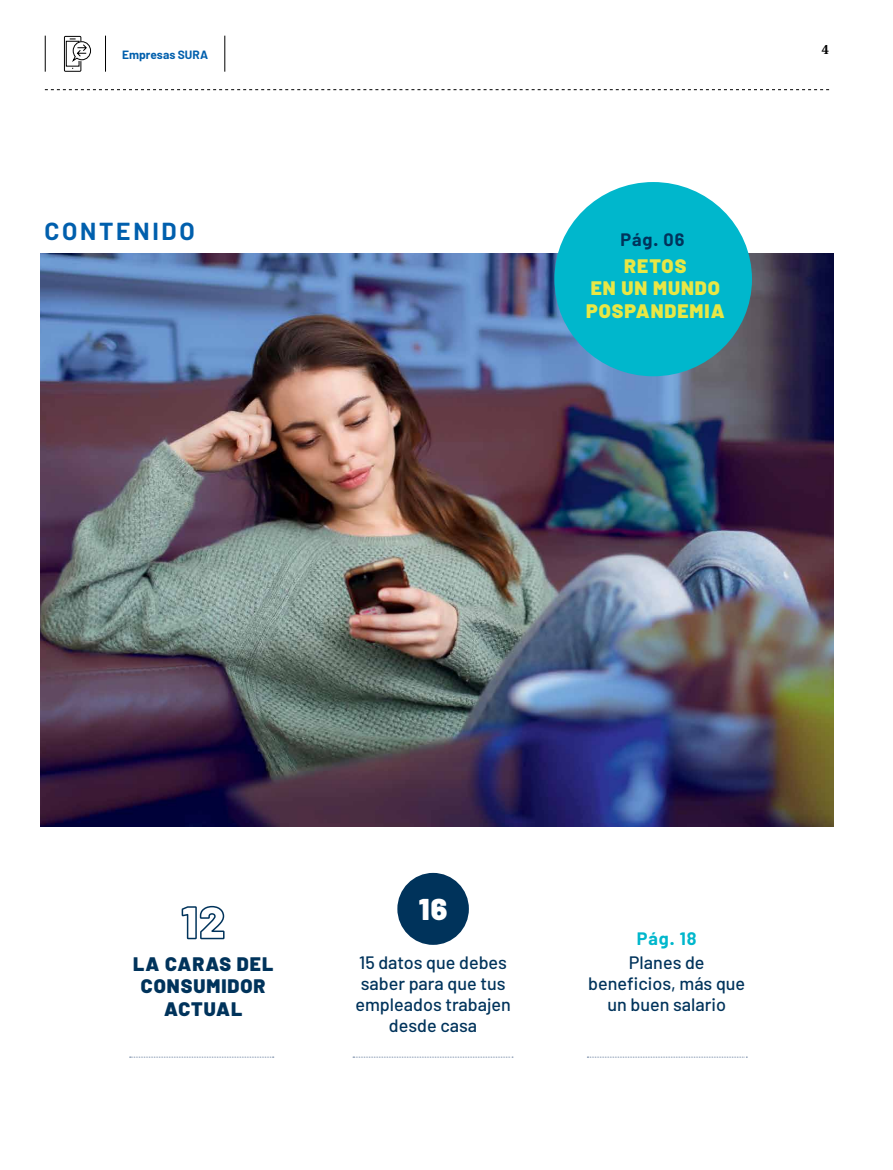
<style>
.page{position:relative;width:893px;height:1170px;background:#fff}
.page>*{position:absolute;margin:0;border:0;box-sizing:border-box;transform-origin:0 0}
.t1{font:900 30px "Barlow";color:#fff}
.t2{font:700 24.6px "Barlow";letter-spacing:.11em;color:#005fad}
.t3{font:900 19.5px/22.5px "Barlow";letter-spacing:.05em;color:#00335b;text-align:center}
.t4{font:900 19.5px/22.5px "Barlow";letter-spacing:.05em;color:#e8e745;text-align:center}
.t5{font:500 18px/21px "Barlow";color:#00335b;text-align:center}
.t6{font:700 18px "Barlow";color:#00b7cc}
.t7{font:700 18px "Barlow";color:#00335b}
.t8{font:700 13.5px "Utopia";color:#000}
.t9{font:700 12px "Barlow";color:#005fad}
</style>
<div class="page">
<img style="left:41px;top:253px;width:792px;height:573px">
<svg style="left:181px;top:905px;width:44px;height:35px"></svg>
<div style="left:397px;top:872px;width:72px;height:72px;background:#00335b;border-radius:50%"></div>
<svg style="left:130px;top:1056px;width:144px;height:1px"></svg>
<svg style="left:353px;top:1056px;width:160px;height:1px"></svg>
<svg style="left:587px;top:1056px;width:160px;height:1px"></svg>
<div style="left:554px;top:182px;width:198px;height:194px;background:#00b7cc;border-radius:50%"></div>
<svg style="left:45px;top:89px;width:784px;height:1px"></svg>
<hr style="left:45px;top:36px;width:1px;height:36px;background:#000">
<hr style="left:105px;top:36px;width:1px;height:36px;background:#000">
<hr style="left:224px;top:36px;width:1px;height:36px;background:#000">
<div style="left:64px;top:36px;width:17px;height:36px;border:1px solid #000"></div>
<svg style="left:66px;top:39px;width:25px;height:30px"></svg>
<p class="t9" style="left:122px;top:47px;width:87px">Empresas SURA</p>
<h2 class="t2" style="left:45px;top:216px;width:152px">CONTENIDO</h2>
<p class="t7" style="left:620px;top:228px;width:65px">Pág. 06</p>
<p class="t4" style="left:586px;top:253px;width:140px">RETOS<br>EN UN MUNDO<br>POSPANDEMIA</p>
<p class="t8" style="left:822px;top:42px;width:9px">4</p>
<p class="t3" style="left:133px;top:951px;width:141px">LA CARAS DEL<br>CONSUMIDOR<br>ACTUAL</p>
<h1 class="t1" style="left:419px;top:886px;width:30px">16</h1>
<p class="t6" style="left:637px;top:927px;width:61px">Pág. 18</p>
<p class="t5" style="left:355px;top:952px;width:157px">15 datos que debes saber para que tus empleados trabajen desde casa</p>
<p class="t5" style="left:588px;top:952px;width:159px">Planes de beneficios, más que un buen salario</p>
</div>
